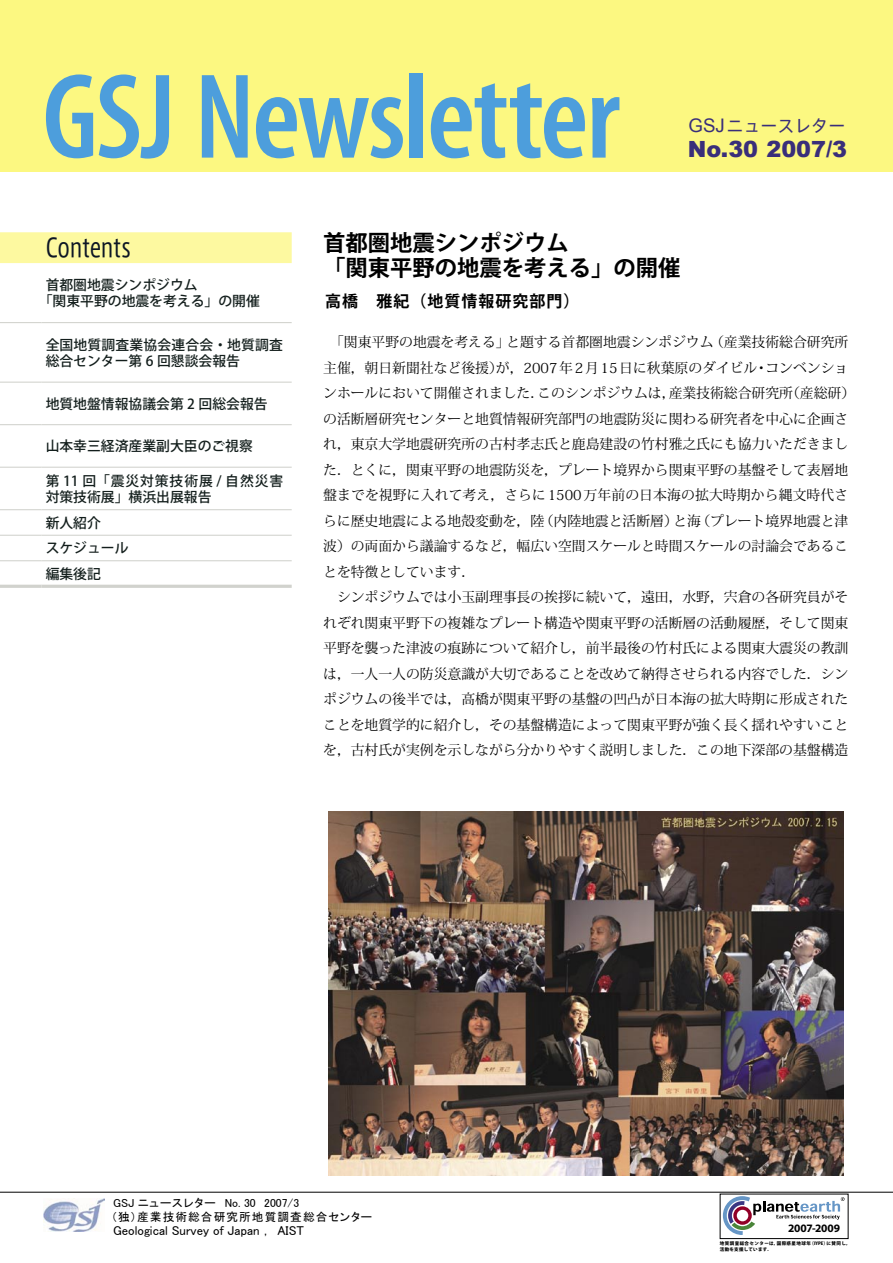
<style>
.page{position:relative;width:893px;height:1263px;background:#fff}
.page>*{position:absolute;margin:0;border:0;box-sizing:border-box;transform-origin:0 0}
.t1{font:600 condensed 122.25px "Myriad Pro";letter-spacing:-.02em;color:#4d9edc}
.t2{font:25.5px "Axis Cond Joyo";letter-spacing:-.01em;color:#0d1625;scale:.9 1}
.t3{font:700 22.35px "Koz Go Std";color:#000}
.t4{font:900 22.35px "Arial";color:#392e7a}
.t5{font:16.95px "Axis Std";color:#392e7a}
.t6{font:700 15.9px "Koz Go Std";letter-spacing:.065em;color:#000}
.t7{font:13.8px/25.5px "Koz Min Std";color:#000}
.t8{font:500 13.8px/15.9px "Koz Go Std";color:#131e1c}
.t9{font:12.9px "MS P Gothic";color:#000}
.t10{font:11.7px "MS P Gothic";color:#000}
.t11{font:11.7px "MS P Gothic";letter-spacing:.085em;color:#000}
.t12{font:700 11.4px "Myriad";letter-spacing:-.01em;color:#000}
.t13{font:800 4.5px/6px "Koz Go Std";letter-spacing:.09em;color:#000}
.s1{font-family:"Arial";font-size:18.75px}
</style>
<div class="page">
<hr style="left:0;top:1192px;width:893px;height:1px;background:#000">
<svg style="left:50px;top:1198px;width:55px;height:34px"></svg>
<img style="left:43px;top:1198px;width:61px;height:33px">
<div style="left:720px;top:1194px;width:128px;height:45px;border:1px solid #000"></div>
<svg style="left:723px;top:1196px;width:122px;height:39px"></svg>
<div style="left:0;top:232px;width:292px;height:31px;background:#fdf9a0"></div>
<hr style="left:0;top:322px;width:41px;height:1px;background:#d1d2cd">
<hr style="left:41px;top:322px;width:251px;height:1px;background:#d1d2cd">
<hr style="left:0;top:382px;width:41px;height:1px;background:#d1d2cd">
<hr style="left:41px;top:382px;width:251px;height:1px;background:#d1d2cd">
<hr style="left:0;top:424px;width:41px;height:1px;background:#d1d2cd">
<hr style="left:41px;top:424px;width:251px;height:1px;background:#d1d2cd">
<hr style="left:0;top:467px;width:41px;height:1px;background:#d1d2cd">
<hr style="left:41px;top:467px;width:251px;height:1px;background:#d1d2cd">
<hr style="left:0;top:509px;width:41px;height:1px;background:#d1d2cd">
<hr style="left:41px;top:509px;width:251px;height:1px;background:#d1d2cd">
<hr style="left:0;top:535px;width:41px;height:1px;background:#d1d2cd">
<hr style="left:41px;top:535px;width:251px;height:1px;background:#d1d2cd">
<hr style="left:0;top:560px;width:41px;height:1px;background:#d1d2cd">
<hr style="left:41px;top:560px;width:251px;height:1px;background:#d1d2cd">
<hr style="left:0;top:585px;width:41px;height:3px;background:#d1d2cd">
<hr style="left:41px;top:585px;width:251px;height:3px;background:#d1d2cd">
<div style="left:0;top:0;width:893px;height:172px;background:#fcf881"></div>
<img style="left:329px;top:812px;width:515px;height:364px">
<p class="t1" style="left:43px;top:50px;width:579px">GSJ Newsletter</p>
<p class="t5" style="left:688px;top:113px;width:159px"><span class="s1">GSJ</span>ニュースレター</p>
<p class="t4" style="left:688px;top:133px;width:161px">No.30 2007/3</p>
<p class="t2" style="left:46px;top:229px;width:96px">Contents</p>
<p class="t8" style="left:46px;top:278px;width:154px">首都圏地震シンポジウム</p>
<p class="t8" style="left:39px;top:294px;width:223px">「関東平野の地震を考える」の開催</p>
<p class="t8" style="left:46px;top:337px;width:239px">全国地質調査業協会連合会・地質調査総合センター第 6 回懇談会報告</p>
<p class="t8" style="left:46px;top:396px;width:223px">地質地盤情報協議会第 2 回総会報告</p>
<p class="t8" style="left:46px;top:439px;width:209px">山本幸三経済産業副大臣のご視察</p>
<p class="t8" style="left:46px;top:473px;width:239px">第 11 回「震災対策技術展 / 自然災害対策技術展」横浜出展報告</p>
<p class="t8" style="left:46px;top:515px;width:57px">新人紹介</p>
<p class="t8" style="left:46px;top:541px;width:84px">スケジュール</p>
<p class="t8" style="left:46px;top:566px;width:57px">編集後記</p>
<p class="t3" style="left:323px;top:228px;width:247px">首都圏地震シンポジウム</p>
<p class="t3" style="left:323px;top:254px;width:359px">「関東平野の地震を考える」の開催</p>
<p class="t6" style="left:325px;top:291px;width:256px">高橋　雅紀（地質情報研究部門）</p>
<p class="t7" style="left:323px;top:329px;width:534px;text-indent:7px">「関東平野の地震を考える」と題する首都圏地震シンポジウム（産業技術総合研究所主催，朝日新聞社など後援）が，2007年2月15日に秋葉原のダイビル・コンベンションホールにおいて開催されました．このシンポジウムは，産業技術総合研究所（産総研）の活断層研究センターと地質情報研究部門の地震防災に関わる研究者を中心に企画され，東京大学地震研究所の古村孝志氏と鹿島建設の竹村雅之氏にも協力いただきました．とくに，関東平野の地震防災を，プレート境界から関東平野の基盤そして表層地盤までを視野に入れて考え，さらに1500万年前の日本海の拡大時期から縄文時代さらに歴史地震による地殻変動を，陸（内陸地震と活断層）と海（プレート境界地震と津波）の両面から議論するなど，幅広い空間スケールと時間スケールの討論会であることを特徴としています．</p>
<p class="t7" style="left:323px;top:584px;width:527px;text-align:justify;text-indent:14px">シンポジウムでは小玉副理事長の挨拶に続いて，遠田，水野，宍倉の各研究員がそれぞれ関東平野下の複雑なプレート構造や関東平野の活断層の活動履歴，そして関東平野を襲った津波の痕跡について紹介し，前半最後の竹村氏による関東大震災の教訓は，一人一人の防災意識が大切であることを改めて納得させられる内容でした．シンポジウムの後半では，高橋が関東平野の基盤の凹凸が日本海の拡大時期に形成されたことを地質学的に紹介し，その基盤構造によって関東平野が強く長く揺れやすいことを，古村氏が実例を示しながら分かりやすく説明しました．この地下深部の基盤構造</p>
<p class="t10" style="left:113px;top:1197px;width:188px">GSJ ニュースレター　No. 30　2007/3</p>
<p class="t11" style="left:112px;top:1211px;width:262px">（独）産業技術総合研究所地質調査総合センター</p>
<p class="t9" style="left:113px;top:1224px;width:192px">Geological Survey of Japan ， AIST</p>
<p class="t12" style="left:788px;top:1222px;width:54px">2007-2009</p>
<p class="t13" style="left:720px;top:1240px;width:132px">地質調査総合センターは，国際惑星地球年（ IYPE）に賛同し，活動を支援しています．</p>
</div>
